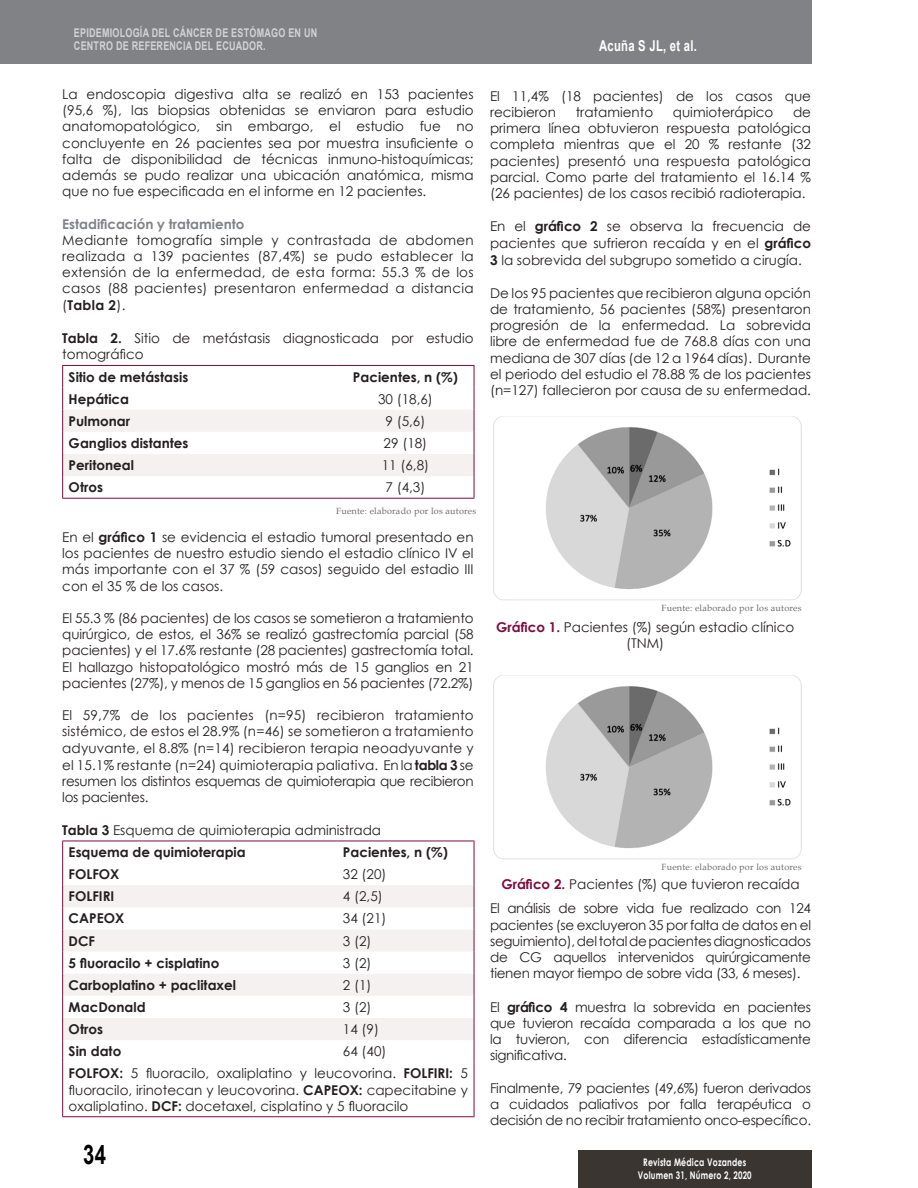
<style>
.page{position:relative;width:918px;height:1188px;background:#fff}
.page>*{position:absolute;margin:0;border:0;box-sizing:border-box;transform-origin:0 0}
.t1{font:700 27px "Arial";color:#000;scale:.75 1}
.AUTOR_PÁGINAS_INTERN{font:700 15px "Arial";letter-spacing:.025em;color:#fff;scale:.75 1}
.TEXTO_CUERPO2{font:13.5px/16.2px "Century Gothic";color:#231f20;text-align:justify}
.TEXTO_CUERPO2-2{font:700 13.5px "Century Gothic";color:#231f20}
.ANIDADO_TÍTULO_TABLA{font:13.5px/16.2px "Century Gothic";color:#231f20;text-align:center}
.TEXTO_CUERPO2-3{font:700 13.5px "Century Gothic";color:#808285}
.TÍTULO_PÁGINAS_INTER{font:700 12px/13.5px "Arial";letter-spacing:.025em;color:#d1d2d4;scale:.75 1}
.t2{font:700 10.5px "Century Gothic";letter-spacing:.025em;color:#fff;scale:.75 1}
.OPEN_ACCESS{font:9px "Book Antiqua";letter-spacing:.025em;color:#6c6d70}
.s1{font-weight:700}
.s2{font-weight:700;color:#7e0b41}
</style>
<div class="page">
<hr style="left:62px;top:365px;width:275px;height:1px;background:#7e0b41">
<hr style="left:337px;top:365px;width:137px;height:1px;background:#7e0b41">
<svg style="left:62px;top:366px;width:413px;height:132px"></svg>
<hr style="left:62px;top:498px;width:275px;height:1px;background:#7e0b41">
<hr style="left:337px;top:498px;width:137px;height:1px;background:#7e0b41">
<svg style="left:63px;top:885px;width:411px;height:155px;fill:#f6f1f1"></svg>
<hr style="left:62px;top:841px;width:275px;height:1px;background:#7e0b41">
<hr style="left:337px;top:841px;width:137px;height:1px;background:#7e0b41">
<svg style="left:62px;top:841px;width:1px;height:221px"></svg>
<svg style="left:474px;top:841px;width:1px;height:221px"></svg>
<hr style="left:62px;top:1062px;width:1px;height:54px;background:#7e0b41">
<hr style="left:474px;top:1062px;width:1px;height:54px;background:#7e0b41">
<hr style="left:62px;top:1116px;width:275px;height:1px;background:#7e0b41">
<hr style="left:337px;top:1116px;width:137px;height:1px;background:#7e0b41">
<img style="left:493px;top:416px;width:309px;height:185px">
<img style="left:493px;top:675px;width:309px;height:185px">
<div style="left:0;top:0;width:812px;height:64px;background:#808285"></div>
<div style="left:578px;top:1150px;width:234px;height:38px;background:#3b3532"></div>
<p class="TÍTULO_PÁGINAS_INTER" style="left:74px;top:26px;width:326px">EPIDEMIOLOGÍA DEL CÁNCER DE ESTÓMAGO EN UN<br>CENTRO DE REFERENCIA DEL ECUADOR.</p>
<p class="TEXTO_CUERPO2" style="left:62px;top:86px;width:413px">La endoscopia digestiva alta se realizó en 153 pacientes (95,6 %), las biopsias obtenidas se enviaron para estudio anatomopatológico, sin embargo, el estudio fue no concluyente en 26 pacientes sea por muestra insuficiente o falta de disponibilidad de técnicas inmuno-histoquímicas; además se pudo realizar una ubicación anatómica, misma que no fue especificada en el informe en 12 pacientes.</p>
<p class="TEXTO_CUERPO2-3" style="left:62px;top:215px;width:184px">Estadificación y tratamiento</p>
<p class="TEXTO_CUERPO2" style="left:62px;top:232px;width:413px">Mediante tomografía simple y contrastada de abdomen realizada a 139 pacientes (87,4%) se pudo establecer la extensión de la enfermedad, de esta forma: 55.3 % de los casos (88 pacientes) presentaron enfermedad a distancia (<span class="s1">Tabla 2</span>).</p>
<p class="TEXTO_CUERPO2" style="left:62px;top:330px;width:413px"><span class="s1">Tabla 2.</span> Sitio de metástasis diagnosticada por estudio tomográfico</p>
<p class="TEXTO_CUERPO2-2" style="left:69px;top:368px;width:121px">Sitio de metástasis</p>
<p class="TEXTO_CUERPO2-2" style="left:353px;top:368px;width:107px">Pacientes, n (%)</p>
<p class="TEXTO_CUERPO2-2" style="left:69px;top:390px;width:62px">Hepática</p>
<p class="TEXTO_CUERPO2" style="left:378px;top:391px;width:56px">30 (18,6)</p>
<p class="TEXTO_CUERPO2-2" style="left:69px;top:412px;width:63px">Pulmonar</p>
<p class="TEXTO_CUERPO2" style="left:386px;top:413px;width:41px">9 (5,6)</p>
<p class="TEXTO_CUERPO2-2" style="left:69px;top:435px;width:121px">Ganglios distantes</p>
<p class="TEXTO_CUERPO2" style="left:384px;top:435px;width:45px">29 (18)</p>
<p class="TEXTO_CUERPO2-2" style="left:69px;top:457px;width:67px">Peritoneal</p>
<p class="TEXTO_CUERPO2" style="left:382px;top:457px;width:49px">11 (6,8)</p>
<p class="TEXTO_CUERPO2-2" style="left:69px;top:479px;width:36px">Otros</p>
<p class="TEXTO_CUERPO2" style="left:386px;top:479px;width:41px">7 (4,3)</p>
<p class="TEXTO_CUERPO2" style="left:62px;top:529px;width:413px">En el <span class="s1">gráfico 1</span> se evidencia el estadio tumoral presentado en los pacientes de nuestro estudio siendo el estadio clínico IV el más importante con el 37 % (59 casos) seguido del estadio III con el 35 % de los casos.</p>
<p class="TEXTO_CUERPO2" style="left:62px;top:610px;width:413px">El 55.3 % (86 pacientes) de los casos se sometieron a tratamiento quirúrgico, de estos, el 36% se realizó gastrectomía parcial (58 pacientes) y el 17.6% restante (28 pacientes) gastrectomía total.<br>El hallazgo histopatológico mostró más de 15 ganglios en 21 pacientes (27%), y menos de 15 ganglios en 56 pacientes (72.2%)</p>
<p class="TEXTO_CUERPO2" style="left:62px;top:707px;width:413px">El 59,7% de los pacientes (n=95) recibieron tratamiento sistémico, de estos el 28.9% (n=46) se sometieron a tratamiento adyuvante, el 8.8% (n=14) recibieron terapia neoadyuvante y el 15.1% restante (n=24) quimioterapia paliativa. En la <span class="s1">tabla 3</span> se resumen los distintos esquemas de quimioterapia que recibieron los pacientes.</p>
<p class="TEXTO_CUERPO2" style="left:62px;top:821px;width:320px"><span class="s1">Tabla 3</span> Esquema de quimioterapia administrada</p>
<p class="TEXTO_CUERPO2-2" style="left:69px;top:844px;width:179px">Esquema de quimioterapia</p>
<p class="TEXTO_CUERPO2-2" style="left:343px;top:844px;width:107px">Pacientes, n (%)</p>
<p class="TEXTO_CUERPO2-2" style="left:69px;top:866px;width:52px">FOLFOX</p>
<p class="TEXTO_CUERPO2" style="left:343px;top:866px;width:45px">32 (20)</p>
<p class="TEXTO_CUERPO2-2" style="left:69px;top:888px;width:47px">FOLFIRI</p>
<p class="TEXTO_CUERPO2" style="left:343px;top:888px;width:41px">4 (2,5)</p>
<p class="TEXTO_CUERPO2-2" style="left:69px;top:910px;width:57px">CAPEOX</p>
<p class="TEXTO_CUERPO2" style="left:343px;top:910px;width:45px">34 (21)</p>
<p class="TEXTO_CUERPO2-2" style="left:69px;top:932px;width:28px">DCF</p>
<p class="TEXTO_CUERPO2" style="left:343px;top:932px;width:30px">3 (2)</p>
<p class="TEXTO_CUERPO2-2" style="left:69px;top:954px;width:152px">5 fluoracilo + cisplatino</p>
<p class="TEXTO_CUERPO2" style="left:343px;top:955px;width:30px">3 (2)</p>
<p class="TEXTO_CUERPO2-2" style="left:69px;top:976px;width:169px">Carboplatino + paclitaxel</p>
<p class="TEXTO_CUERPO2" style="left:343px;top:977px;width:30px">2 (1)</p>
<p class="TEXTO_CUERPO2-2" style="left:69px;top:999px;width:78px">MacDonald</p>
<p class="TEXTO_CUERPO2" style="left:343px;top:999px;width:30px">3 (2)</p>
<p class="TEXTO_CUERPO2-2" style="left:69px;top:1021px;width:36px">Otros</p>
<p class="TEXTO_CUERPO2" style="left:343px;top:1021px;width:38px">14 (9)</p>
<p class="TEXTO_CUERPO2-2" style="left:69px;top:1043px;width:54px">Sin dato</p>
<p class="TEXTO_CUERPO2" style="left:343px;top:1043px;width:45px">64 (40)</p>
<p class="TEXTO_CUERPO2" style="left:69px;top:1065px;width:401px"><span class="s1">FOLFOX:</span> 5 fluoracilo, oxaliplatino y leucovorina. <span class="s1">FOLFIRI:</span> 5 fluoracilo, irinotecan y leucovorina. <span class="s1">CAPEOX:</span> capecitabine y oxaliplatino. <span class="s1">DCF:</span> docetaxel, cisplatino y 5 fluoracilo</p>
<p class="OPEN_ACCESS" style="left:336px;top:505px;width:141px">Fuente: elaborado por los autores</p>
<p class="t1" style="left:83px;top:1136px;width:32px">34</p>
<p class="AUTOR_PÁGINAS_INTERN" style="left:599px;top:36px;width:132px">Acuña S JL, et al.</p>
<p class="TEXTO_CUERPO2" style="left:490px;top:88px;width:323px">El 11,4% (18 pacientes) de los casos que recibieron</p>
<p class="TEXTO_CUERPO2" style="left:576px;top:104px;width:79px">tratamiento</p>
<p class="TEXTO_CUERPO2" style="left:673px;top:104px;width:102px">quimioterápico</p>
<p class="TEXTO_CUERPO2" style="left:490px;top:104px;width:323px;text-indent:303px">de primera línea obtuvieron respuesta patológica completa mientras que el 20 % restante (32 pacientes) presentó una respuesta patológica parcial. Como parte del tratamiento el 16.14 % (26 pacientes) de los casos recibió radioterapia.</p>
<p class="TEXTO_CUERPO2" style="left:490px;top:218px;width:323px;line-height:17.1px">En el <span class="s1">gráfico 2</span> se observa la frecuencia de pacientes que sufrieron recaída y en el <span class="s1">gráfico 3</span> la sobrevida del subgrupo sometido a cirugía.</p>
<p class="TEXTO_CUERPO2" style="left:490px;top:285px;width:323px">De los 95 pacientes que recibieron alguna opción de tratamiento, 56 pacientes (58%) presentaron progresión de la enfermedad. La sobrevida libre de enfermedad fue de 768.8 días con una mediana de 307 días (de 12 a 1964 días). Durante el periodo del estudio el 78.88 % de los pacientes (n=127) fallecieron por causa de su enfermedad.</p>
<p class="OPEN_ACCESS" style="left:662px;top:602px;width:141px">Fuente: elaborado por los autores</p>
<p class="ANIDADO_TÍTULO_TABLA" style="left:496px;top:619px;width:300px"><span class="s2">Gráfico 1.</span> Pacientes (%) según estadio clínico (TNM)</p>
<p class="OPEN_ACCESS" style="left:662px;top:861px;width:141px">Fuente: elaborado por los autores</p>
<p class="ANIDADO_TÍTULO_TABLA" style="left:501px;top:875px;width:300px"><span class="s2">Gráfico 2.</span> Pacientes (%) que tuvieron recaída</p>
<p class="TEXTO_CUERPO2" style="left:490px;top:900px;width:323px">El análisis de sobre vida fue realizado con 124 pacientes (se excluyeron 35 por falta de datos en el seguimiento), del total de pacientes diagnosticados de CG aquellos intervenidos quirúrgicamente tienen mayor tiempo de sobre vida (33, 6 meses).</p>
<p class="TEXTO_CUERPO2" style="left:490px;top:998px;width:323px">El <span class="s1">gráfico 4</span> muestra la sobrevida en pacientes que tuvieron recaída comparada a los que no la tuvieron, con diferencia estadísticamente significativa.</p>
<p class="TEXTO_CUERPO2" style="left:490px;top:1079px;width:323px">Finalmente, 79 pacientes (49,6%) fueron derivados a cuidados paliativos por falla terapéutica o decisión de no recibir tratamiento onco-específico.</p>
<p class="t2" style="left:643px;top:1156px;width:139px">Revista Médica Vozandes</p>
<p class="t2" style="left:638px;top:1168px;width:153px">Volumen 31, Número 2, 2020</p>
</div>
